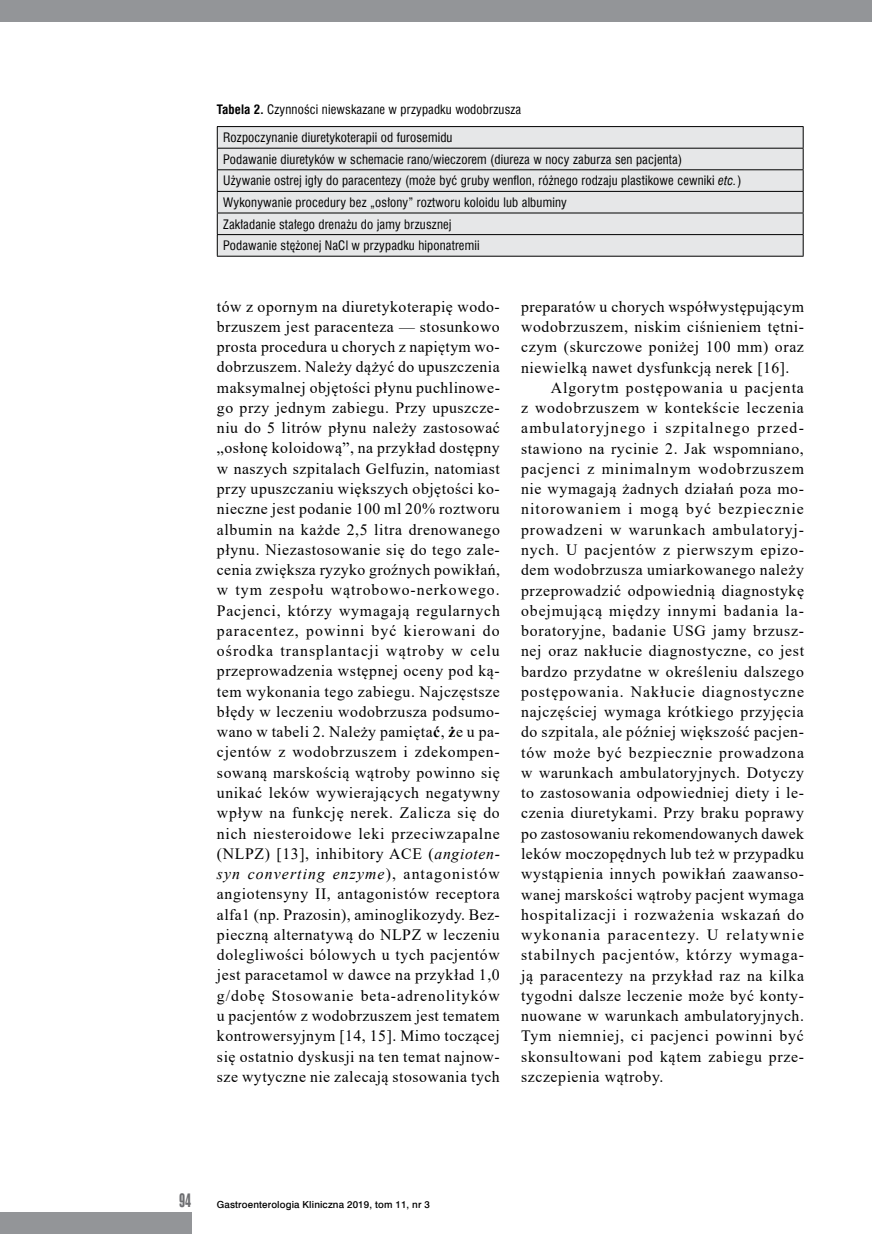
<style>
.page{position:relative;width:872px;height:1234px;background:#fff}
.page>*{position:absolute;margin:0;border:0;box-sizing:border-box;transform-origin:0 0}
.t1{font:18px "Swis 924 EU";color:#6d6e71}
.t2{font:15.75px/20.2px "Times New Roman";letter-spacing:.04em;color:#000;text-align:justify}
.t3{font:15.75px "Times New Roman";letter-spacing:.06em;color:#000}
.t4{font:15.75px "Times New Roman";letter-spacing:.065em;color:#000}
.t5{font:15.75px "Times New Roman";letter-spacing:.08em;color:#000}
.t6{font:15.75px "Times New Roman";letter-spacing:.075em;color:#000}
.t7{font:15.75px "Times New Roman";letter-spacing:.07em;color:#000}
.t8{font:12.75px/21.6px "Swis 721 Cn EU";letter-spacing:.01em;color:#000}
.t9{font:9.75px "Swis 721 Md EU";letter-spacing:.015em;color:#000}
.s1{font-weight:700}
.s2{font-style:italic}
</style>
<div class="page">
<div style="left:0;top:0;width:872px;height:21px;background:#939598"></div>
<div style="left:0;top:1212px;width:191px;height:21px;background:#939598"></div>
<div style="left:218px;top:127px;width:584px;height:129px;background:#e6e7e8"></div>
<hr style="left:217px;top:148px;width:586px;height:1px;background:#000">
<hr style="left:217px;top:169px;width:586px;height:1px;background:#000">
<hr style="left:217px;top:191px;width:586px;height:1px;background:#000">
<hr style="left:217px;top:212px;width:586px;height:1px;background:#000">
<hr style="left:217px;top:234px;width:586px;height:1px;background:#000">
<svg style="left:217px;top:127px;width:1px;height:129px"></svg>
<svg style="left:802px;top:127px;width:1px;height:129px"></svg>
<hr style="left:217px;top:256px;width:586px;height:1px;background:#000">
<hr style="left:217px;top:126px;width:586px;height:1px;background:#000">
<p class="t8" style="left:223px;top:95px;width:299px;line-height:28px;text-indent:-6px"><span class="s1">Tabela 2.</span> Czynności niewskazane w przypadku wodobrzusza<br>Rozpoczynanie diuretykoterapii od furosemidu</p>
<p class="t8" style="left:223px;top:148px;width:520px">Podawanie diuretyków w schemacie rano/wieczorem (diureza w nocy zaburza sen pacjenta)<br>Używanie ostrej igły do paracentezy (może być gruby wenflon, różnego rodzaju plastikowe cewniki <span class="s2">etc.</span>)<br>Wykonywanie procedury bez „osłony” roztworu koloidu lub albuminy<br>Zakładanie stałego drenażu do jamy brzusznej<br>Podawanie stężonej NaCl w przypadku hiponatremii</p>
<p class="t2" style="left:217px;top:295px;width:284px">tów z opornym na diuretykoterapię wodo&shy;brzuszem jest paracenteza — stosunkowo prosta procedura u chorych z napiętym wo&shy;dobrzuszem. Należy dążyć do upuszczenia maksymalnej objętości płynu puchlinowe&shy;go przy jednym zabiegu. Przy upuszcze&shy;niu do 5 litrów płynu należy zastosować „osłonę koloidową”, na przykład dostępny w naszych szpitalach Gelfuzin, natomiast przy upuszczaniu większych objętości ko&shy;nieczne jest podanie 100 ml 20% roztworu albumin na każde 2,5 litra drenowanego płynu. Niezastosowanie się do tego zale&shy;cenia zwiększa ryzyko groźnych powikłań, w tym zespołu wątrobowo-nerkowego.<br>Pacjenci, którzy wymagają regularnych paracentez, powinni być kierowani do ośrodka transplantacji wątroby w celu przeprowadzenia wstępnej oceny pod ką&shy;tem wykonania tego zabiegu. Najczęstsze błędy w leczeniu wodobrzusza podsumo&shy;wano w tabeli 2. Należy pamięta<span class="s1">ć</span>, <span class="s1">ż</span>e u pa&shy;cjentów z wodobrzuszem i zdekompen&shy;sowaną marskością wątroby powinno się unikać leków wywierających negatywny wpływ na funkcję nerek. Zalicza się do nich niesteroidowe leki przeciwzapalne (NLPZ) [13], inhibitory ACE (<span class="s2">angioten&shy;syn converting enzyme</span>), antagonistów angiotensyny II, antagonistów receptora alfa1 (np. Prazosin), aminoglikozydy. Bez&shy;pieczną alternatywą do NLPZ w leczeniu dolegliwości bólowych u tych pacjentów jest paracetamol w dawce na przykład 1,0 g/dobę Stosowanie beta-adrenolityków u pacjentów z wodobrzuszem jest tematem kontrowersyjnym [14, 15]. Mimo toczącej się ostatnio dyskusji na ten temat najnow&shy;sze wytyczne nie zalecają stosowania tych</p>
<p class="t2" style="left:521px;top:296px;width:284px">preparatów u chorych współwystępującym</p>
<p class="t2" style="left:521px;top:316px;width:284px">wodobrzuszem, niskim ciśnieniem tętni-</p>
<p class="t2" style="left:521px;top:336px;width:284px">czym (skurczowe poniżej 100 mm) oraz</p>
<p class="t2" style="left:521px;top:356px;width:270px">niewielką nawet dysfunkcją nerek [16].</p>
<p class="t3" style="left:551px;top:376px;width:254px">Algorytm postępowania u pacjenta</p>
<p class="t2" style="left:521px;top:397px;width:284px">z wodobrzuszem w kontekście leczenia</p>
<p class="t5" style="left:521px;top:417px;width:284px">ambulatoryjnego i szpitalnego przed-</p>
<p class="t2" style="left:521px;top:437px;width:284px">stawiono na rycinie 2. Jak wspomniano,</p>
<p class="t3" style="left:521px;top:457px;width:284px">pacjenci z minimalnym wodobrzuszem</p>
<p class="t2" style="left:521px;top:478px;width:284px">nie wymagają żadnych działań poza mo-</p>
<p class="t7" style="left:521px;top:498px;width:284px">nitorowaniem i mogą być bezpiecznie</p>
<p class="t3" style="left:521px;top:518px;width:284px">prowadzeni w warunkach ambulatoryj-</p>
<p class="t2" style="left:521px;top:539px;width:284px">nych. U pacjentów z pierwszym epizo-</p>
<p class="t2" style="left:521px;top:559px;width:284px">dem wodobrzusza umiarkowanego należy</p>
<p class="t2" style="left:521px;top:579px;width:284px">przeprowadzić odpowiednią diagnostykę</p>
<p class="t3" style="left:521px;top:599px;width:284px">obejmującą między innymi badania la-</p>
<p class="t2" style="left:521px;top:620px;width:284px">boratoryjne, badanie USG jamy brzusz-</p>
<p class="t2" style="left:521px;top:640px;width:284px">nej oraz nakłucie diagnostyczne, co jest</p>
<p class="t2" style="left:521px;top:660px;width:284px">bardzo przydatne w określeniu dalszego</p>
<p class="t4" style="left:521px;top:680px;width:284px">postępowania. Nakłucie diagnostyczne</p>
<p class="t2" style="left:521px;top:701px;width:284px">najczęściej wymaga krótkiego przyjęcia</p>
<p class="t2" style="left:521px;top:721px;width:284px">do szpitala, ale później większość pacjen-</p>
<p class="t2" style="left:521px;top:741px;width:284px">tów może być bezpiecznie prowadzona</p>
<p class="t2" style="left:521px;top:761px;width:284px">w warunkach ambulatoryjnych. Dotyczy</p>
<p class="t2" style="left:521px;top:782px;width:284px">to zastosowania odpowiedniej diety i le-</p>
<p class="t2" style="left:521px;top:802px;width:284px">czenia diuretykami. Przy braku poprawy</p>
<p class="t2" style="left:521px;top:822px;width:284px">po zastosowaniu rekomendowanych dawek</p>
<p class="t2" style="left:521px;top:842px;width:284px">leków moczopędnych lub też w przypadku</p>
<p class="t2" style="left:521px;top:863px;width:284px">wystąpienia innych powikłań zaawanso-</p>
<p class="t2" style="left:521px;top:883px;width:284px">wanej marskości wątroby pacjent wymaga</p>
<p class="t2" style="left:521px;top:903px;width:284px">hospitalizacji i rozważenia wskazań do</p>
<p class="t6" style="left:521px;top:923px;width:284px">wykonania paracentezy. U relatywnie</p>
<p class="t4" style="left:521px;top:943px;width:284px">stabilnych pacjentów, którzy wymaga-</p>
<p class="t2" style="left:521px;top:964px;width:284px">ją paracentezy na przykład raz na kilka</p>
<p class="t2" style="left:521px;top:984px;width:284px">tygodni dalsze leczenie może być konty-</p>
<p class="t2" style="left:521px;top:1005px;width:284px">nuowane w warunkach ambulatoryjnych.</p>
<p class="t2" style="left:521px;top:1025px;width:284px">Tym niemniej, ci pacjenci powinni być</p>
<p class="t2" style="left:521px;top:1045px;width:284px">skonsultowani pod kątem zabiegu prze-</p>
<p class="t2" style="left:521px;top:1065px;width:144px">szczepienia wątroby.</p>
<p class="t1" style="left:179px;top:1188px;width:14px">94</p>
<p class="t9" style="left:217px;top:1198px;width:215px">Gastroenterologia Kliniczna 2019, tom 11, nr 3</p>
</div>
